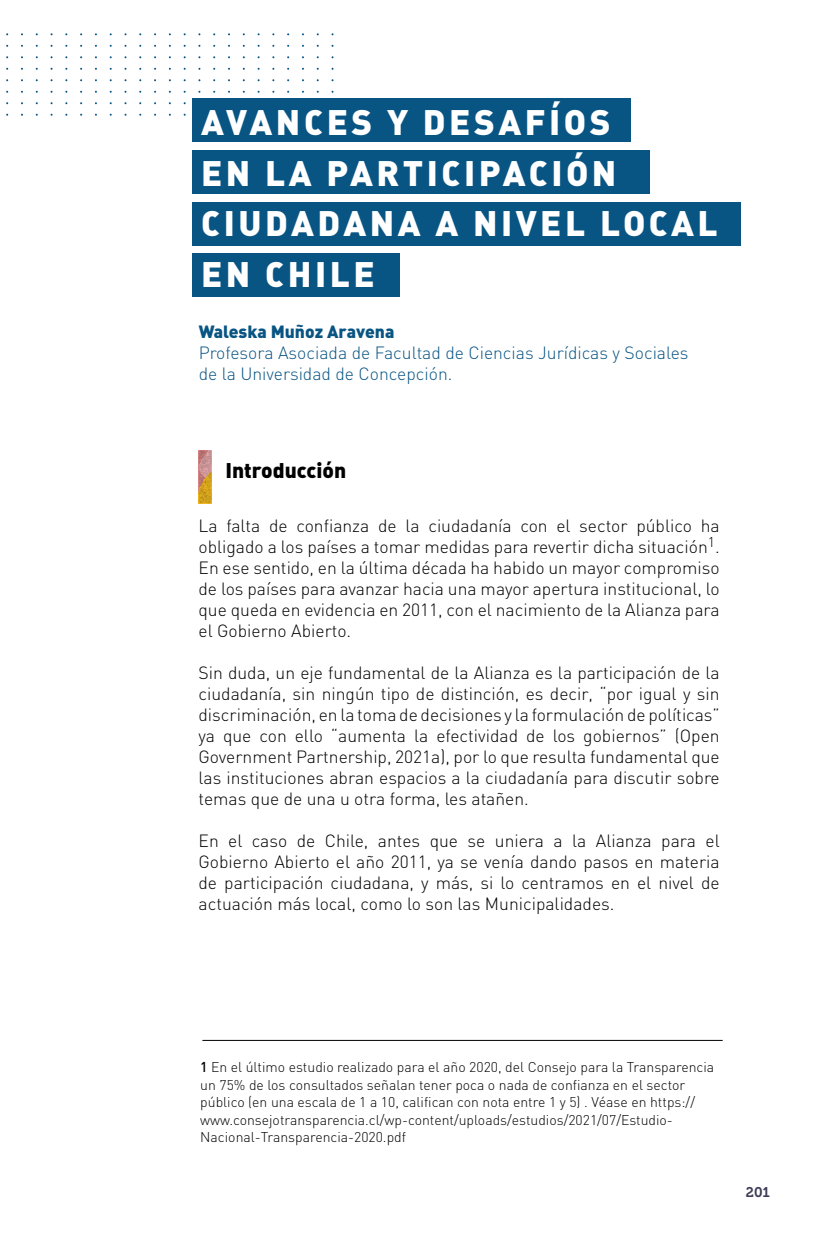
<style>
.page{position:relative;width:819px;height:1241px;background:#fff}
.page>*{position:absolute;margin:0;border:0;box-sizing:border-box;transform-origin:0 0}
.t1{font:35px/50.8px "DIN Black Alternate";letter-spacing:.1em;color:#fff}
.t2{font:21px "DIN Black Alternate";color:#000}
.t3{font:300 17.5px/21px "DIN";color:#000;text-align:justify}
.t4{font:300 17.5px/21px "DIN";color:#085483}
.t5{font:900 17.5px "DIN";color:#085483}
.t6{font:300 14px/17.5px "DIN";color:#000}
.t7{font:14px "Museo 700";color:#3c3c56}
.s1{font-weight:500}
</style>
<div class="page">
<div style="left:192px;top:253px;width:208px;height:44px;background:#085483"></div>
<div style="left:192px;top:98px;width:438px;height:43px;background:#085483"></div>
<div style="left:192px;top:202px;width:548px;height:43px;background:#085483"></div>
<div style="left:192px;top:150px;width:457px;height:43px;background:#085483"></div>
<img style="left:198px;top:450px;width:13px;height:21px">
<img style="left:198px;top:471px;width:13px;height:32px">
<hr style="left:202px;top:1039px;width:520px;height:1px;background:#000">
<h1 class="t1" style="left:201px;top:95px;width:518px">AVANCES Y DESAFÍOS<br>EN LA PARTICIPACIÓN<br>CIUDADANA A NIVEL LOCAL<br>EN CHILE</h1>
<p class="t5" style="left:199px;top:319px;width:197px">Waleska Muñoz Aravena</p>
<p class="t4" style="left:199px;top:341px;width:491px">Profesora Asociada de Facultad de Ciencias Jurídicas y Sociales de la Universidad de Concepción.</p>
<p class="t2" style="left:225px;top:456px;width:122px">Introducción</p>
<p class="t3" style="left:198px;top:514px;width:522px">La falta de confianza de la ciudadanía con el sector público ha obligado a los países a tomar medidas para revertir dicha situación<sup>1</sup>.<br>En ese sentido, en la última década ha habido un mayor compromiso de los países para avanzar hacia una mayor apertura institucional, lo que queda en evidencia en 2011, con el nacimiento de la Alianza para el Gobierno Abierto.</p>
<p class="t3" style="left:198px;top:661px;width:522px">Sin duda, un eje fundamental de la Alianza es la participación de la ciudadanía, sin ningún tipo de distinción, es decir, “por igual y sin discriminación, en la toma de decisiones y la formulación de políticas” ya que con ello “aumenta la efectividad de los gobiernos” (Open Government Partnership, 2021a), por lo que resulta fundamental que las instituciones abran espacios a la ciudadanía para discutir sobre temas que de una u otra forma, les atañen.</p>
<p class="t3" style="left:198px;top:829px;width:522px">En el caso de Chile, antes que se uniera a la Alianza para el Gobierno Abierto el año 2011, ya se venía dando pasos en materia de participación ciudadana, y más, si lo centramos en el nivel de actuación más local, como lo son las Municipalidades.</p>
<p class="t6" style="left:200px;top:1057px;width:515px"><span class="s1">1</span> En el último estudio realizado para el año 2020, del Consejo para la Transparencia un 75% de los consultados señalan tener poca o nada de confianza en el sector público (en una escala de 1 a 10, califican con nota entre 1 y 5) . Véase en https:// www.consejotransparencia.cl/wp-content/uploads/estudios/2021/07/Estudio-Nacional-Transparencia-2020.pdf</p>
<p class="t7" style="left:746px;top:1183px;width:25px">201</p>
</div>
